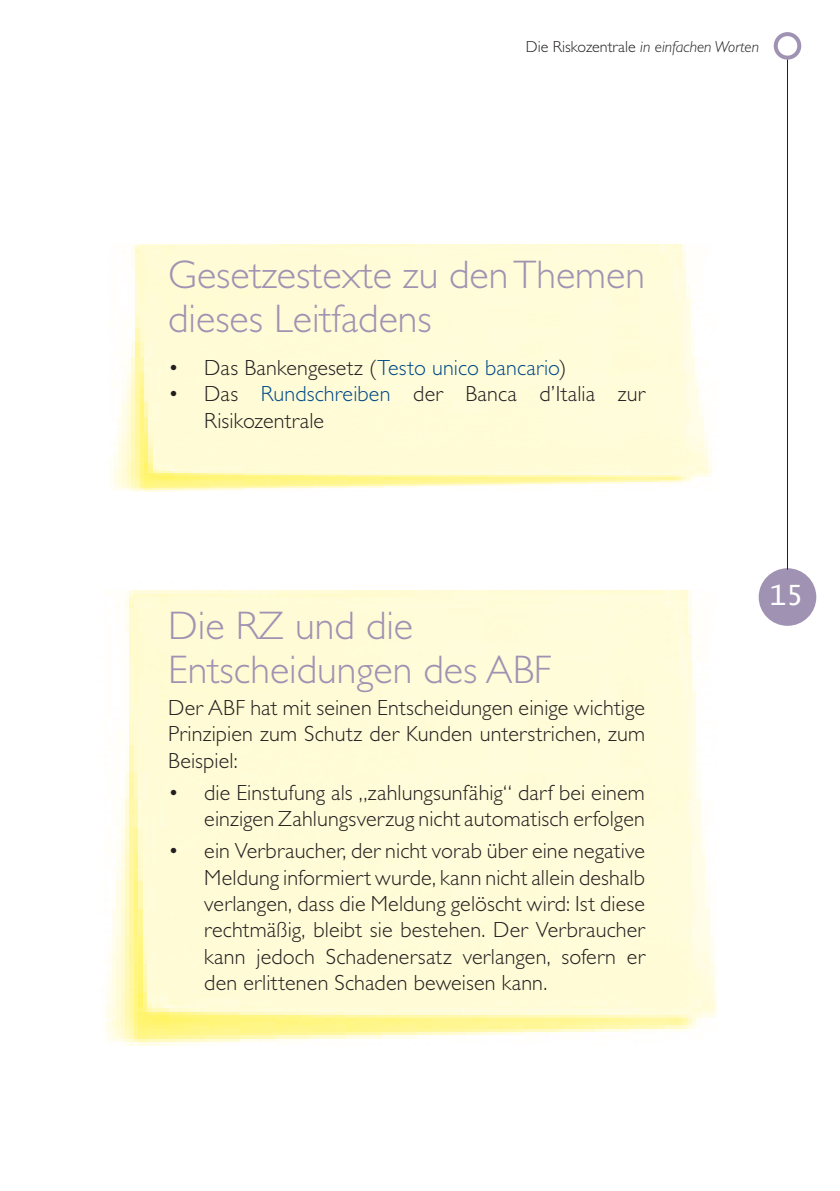
<style>
.page{position:relative;width:840px;height:1191px;background:#fff}
.page>*{position:absolute;margin:0;border:0;box-sizing:border-box;transform-origin:0 0}
.TITOLO_PARAGRAFO{font:300 40px/44px "Gill Sans Std";color:#a092b2}
.t1{font:28px "Lucida Console";color:#fff}
.PARAGRAFO{font:300 22px/26.4px "Gill Sans Std";letter-spacing:.01em;color:#231f20;text-align:justify}
.t2{font:italic 300 16px "Gill Sans Std";color:#231f20}
.s1{font-style:normal}
.s2{color:#004a87}
</style>
<div class="page">
<div style="left:760px;top:570px;width:53px;height:54px;background:#a092b2;border-radius:50%"></div>
<div style="left:758px;top:568px;width:57px;height:58px;border:4px solid #a092b2;border-radius:50%"></div>
<hr style="left:786px;top:59px;width:1px;height:510px;background:#231f20">
<div style="left:773px;top:32px;width:27px;height:28px;border:4px solid #a092b2;border-radius:50%"></div>
<img style="left:109px;top:244px;width:603px;height:248px">
<img style="left:103px;top:590px;width:613px;height:456px">
<p class="t2" style="left:525px;top:38px;width:234px"><span class="s1">Die Riskozentrale</span> in einfachen Worten</p>
<p class="TITOLO_PARAGRAFO" style="left:168px;top:253px;width:478px">Gesetzestexte zu den Themen dieses Leitfadens</p>
<p class="PARAGRAFO" style="left:168px;top:355px;width:399px">• Das Bankengesetz (<span class="s2">Testo unico bancario</span>)</p>
<p class="PARAGRAFO" style="left:204px;top:381px;width:442px;text-indent:-36px">• Das <span class="s2">Rundschreiben</span> der Banca d’Italia zur<br>Risikozentrale</p>
<p class="TITOLO_PARAGRAFO" style="left:168px;top:603px;width:384px">Die RZ und die<br>Entscheidungen des ABF</p>
<p class="PARAGRAFO" style="left:168px;top:694px;width:478px">Der ABF hat mit seinen Entscheidungen einige wichtige Prinzipien zum Schutz der Kunden unterstrichen, zum Beispiel:</p>
<p class="PARAGRAFO" style="left:168px;top:779px;width:478px;text-align:right">• die Einstufung als „zahlungsunfähig“ darf bei einem einzigen Zahlungsverzug nicht automatisch erfolgen</p>
<p class="PARAGRAFO" style="left:204px;top:838px;width:442px;text-indent:-36px">• ein Verbraucher, der nicht vorab über eine negative Meldung informiert wurde, kann nicht allein deshalb verlangen, dass die Meldung gelöscht wird: Ist diese rechtmäßig, bleibt sie bestehen. Der Verbraucher kann jedoch Schadenersatz verlangen, sofern er den erlittenen Schaden beweisen kann.</p>
<p class="t1" style="left:768px;top:583px;width:35px">15</p>
</div>
